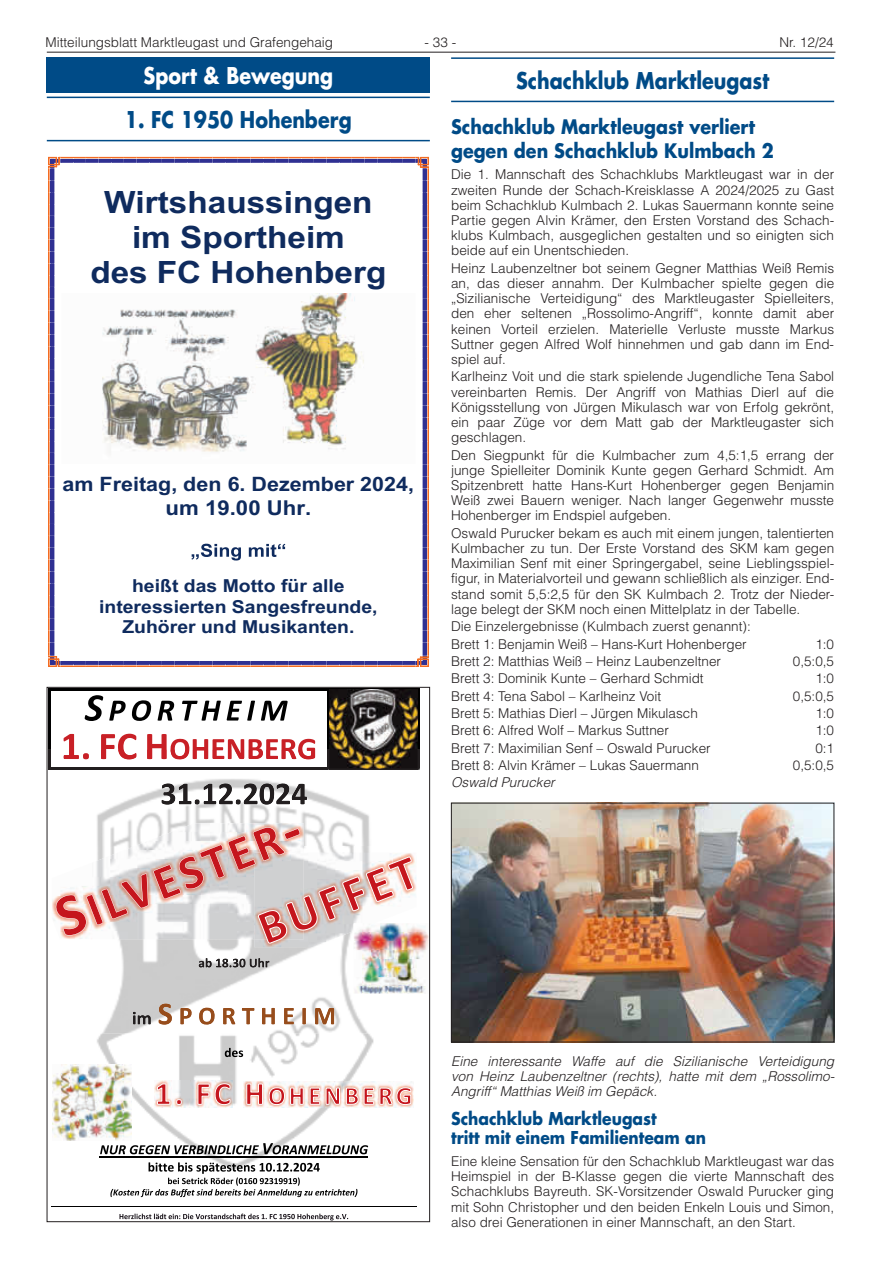
<style>
.page{position:relative;width:881px;height:1263px;background:#fff}
.page>*{position:absolute;margin:0;border:0;box-sizing:border-box;transform-origin:0 0}
.t1{font:700 30.75px/35.4px "Npbjds Arial";color:#0f2b5e;text-align:center;scale:1.08 1}
.t2{font:700 22.5px "Futura LT";color:#004b87;scale:.85 1}
.t3{font:700 22.5px "Futura LT";color:#fff;scale:.85 1}
.t4{font:700 20.55px "Npbjds Arial";color:#0f2b5e;scale:1.08 1}
.t5{font:700 19.8px "Npbjds Arial";color:#0f2b5e;scale:1.08 1}
.t6{font:700 19.5px/23.5px "Futura LT";color:#004b87;scale:.9 1}
.t7{font:700 18px/20.7px "Npbjds Arial";color:#0f2b5e;text-align:center;scale:1.08 1}
.t8{font:700 17.25px/19.6px "Futura LT";color:#004b87;scale:.9 1}
.t9{font:300 13.5px/15.1px "Helvetica LT";color:#231f20;text-align:justify}
.t10{font:italic 300 13.5px/15.1px "Helvetica LT";color:#231f20;text-align:justify}
</style>
<div class="page">
<hr style="left:47px;top:52px;width:788px;height:1px;background:#231f20">
<hr style="left:451px;top:57px;width:382px;height:2px;background:#004b87">
<hr style="left:451px;top:101px;width:382px;height:1px;background:#004b87">
<img style="left:453px;top:805px;width:378px;height:235px">
<div style="left:451px;top:803px;width:382px;height:239px;border:1px solid #231f20"></div>
<div style="left:47px;top:57px;width:382px;height:36px;background:#004b87"></div>
<hr style="left:47px;top:97px;width:382px;height:1px;background:#004b87">
<hr style="left:47px;top:140px;width:382px;height:1px;background:#004b87">
<svg style="left:48px;top:157px;width:381px;height:510px"></svg>
<svg style="left:85px;top:695px;width:18px;height:26px"></svg>
<svg style="left:109px;top:701px;width:17px;height:20px"></svg>
<svg style="left:132px;top:700px;width:19px;height:21px"></svg>
<svg style="left:157px;top:701px;width:17px;height:20px"></svg>
<svg style="left:182px;top:701px;width:73px;height:20px"></svg>
<svg style="left:261px;top:701px;width:26px;height:20px"></svg>
<hr style="left:50px;top:689px;width:277px;height:2px;background:#000">
<hr style="left:48px;top:691px;width:2px;height:76px;background:#000">
<hr style="left:327px;top:691px;width:2px;height:76px;background:#000">
<hr style="left:417px;top:691px;width:2px;height:76px;background:#000">
<hr style="left:51px;top:1206px;width:365px;height:1px;background:#000">
<svg style="left:119px;top:1213px;width:229px;height:7px"></svg>
<img style="left:329px;top:689px;width:88px;height:60px">
<img style="left:75px;top:1033px;width:315px;height:129px">
<img style="left:52px;top:1065px;width:79px;height:76px">
<svg style="left:225px;top:1048px;width:18px;height:9px"></svg>
<img style="left:154px;top:1081px;width:79px;height:26px">
<svg style="left:157px;top:1083px;width:73px;height:22px"></svg>
<img style="left:244px;top:1081px;width:169px;height:26px">
<svg style="left:246px;top:1081px;width:165px;height:26px"></svg>
<svg style="left:100px;top:1143px;width:268px;height:11px"></svg>
<hr style="left:100px;top:1156px;width:268px;height:1px;background:#000">
<svg style="left:110px;top:1162px;width:247px;height:35px"></svg>
<img style="left:49px;top:749px;width:371px;height:21px">
<svg style="left:64px;top:734px;width:25px;height:25px"></svg>
<svg style="left:101px;top:734px;width:35px;height:25px"></svg>
<img style="left:118px;top:749px;width:18px;height:10px">
<svg style="left:147px;top:734px;width:168px;height:25px"></svg>
<img style="left:281px;top:749px;width:15px;height:10px">
<img style="left:298px;top:749px;width:17px;height:10px">
<svg style="left:49px;top:749px;width:1px;height:20px"></svg>
<img style="left:50px;top:767px;width:277px;height:2px">
<svg style="left:327px;top:749px;width:2px;height:20px"></svg>
<svg style="left:417px;top:749px;width:2px;height:20px"></svg>
<img style="left:97px;top:779px;width:273px;height:48px">
<img style="left:102px;top:944px;width:287px;height:89px">
<img style="left:353px;top:926px;width:74px;height:67px">
<svg style="left:162px;top:783px;width:145px;height:21px"></svg>
<img style="left:244px;top:783px;width:13px;height:4px">
<img style="left:259px;top:783px;width:15px;height:4px">
<img style="left:276px;top:783px;width:14px;height:4px">
<img style="left:200px;top:787px;width:100px;height:179px">
<img style="left:292px;top:784px;width:15px;height:20px">
<svg style="left:199px;top:958px;width:70px;height:9px"></svg>
<svg style="left:133px;top:1012px;width:18px;height:12px"></svg>
<img style="left:191px;top:1010px;width:32px;height:12px">
<img style="left:159px;top:1004px;width:13px;height:20px">
<img style="left:180px;top:1008px;width:11px;height:16px">
<img style="left:199px;top:1008px;width:15px;height:16px">
<img style="left:223px;top:1008px;width:12px;height:16px">
<img style="left:242px;top:1008px;width:12px;height:16px">
<img style="left:262px;top:1008px;width:13px;height:16px">
<img style="left:284px;top:1008px;width:9px;height:16px">
<img style="left:302px;top:1008px;width:4px;height:16px">
<img style="left:315px;top:1008px;width:19px;height:16px">
<img style="left:52px;top:897px;width:4px;height:24px">
<img style="left:97px;top:823px;width:206px;height:4px">
<img style="left:413px;top:856px;width:3px;height:40px">
<img style="left:254px;top:944px;width:138px;height:3px">
<svg style="left:56px;top:827px;width:357px;height:117px"></svg>
<p class="t9" style="left:45px;top:34px;width:289px">Mitteilungsblatt Marktleugast und Grafengehaig</p>
<p class="t9" style="left:424px;top:34px;width:33px">- 33 -</p>
<p class="t9" style="left:779px;top:34px;width:56px">Nr. 12/24</p>
<h2 class="t2" style="left:516px;top:65px;width:299px">Schachklub Marktleugast</h2>
<h3 class="t6" style="left:451px;top:115px;width:360px">Schachklub Marktleugast verliert gegen den Schachklub Kulmbach 2</h3>
<p class="t9" style="left:451px;top:167px;width:384px">Die 1. Mannschaft des Schachklubs Marktleugast war in der zweiten Runde der Schach-Kreisklasse A 2024/2025 zu Gast beim Schachklub Kulmbach 2. Lukas Sauermann konnte seine Partie gegen Alvin Krämer, den Ersten Vorstand des Schach&shy;klubs Kulmbach, ausgeglichen gestalten und so einigten sich beide auf ein Unentschieden.</p>
<p class="t9" style="left:451px;top:260px;width:384px">Heinz Laubenzeltner bot seinem Gegner Matthias Weiß Remis an, das dieser annahm. Der Kulmbacher spielte gegen die „Sizilianische Verteidigung“ des Marktleugaster Spielleiters, den eher seltenen „Rossolimo-Angriff“, konnte damit aber keinen Vorteil erzielen. Materielle Verluste musste Markus Suttner gegen Alfred Wolf hinnehmen und gab dann im End&shy;spiel auf.</p>
<p class="t9" style="left:451px;top:369px;width:384px">Karlheinz Voit und die stark spielende Jugendliche Tena Sabol vereinbarten Remis. Der Angriff von Mathias Dierl auf die Königsstellung von Jürgen Mikulasch war von Erfolg gekrönt, ein paar Züge vor dem Matt gab der Marktleugaster sich geschlagen.</p>
<p class="t9" style="left:451px;top:447px;width:384px">Den Siegpunkt für die Kulmbacher zum 4,5:1,5 errang der junge Spielleiter Dominik Kunte gegen Gerhard Schmidt. Am Spitzenbrett hatte Hans-Kurt Hohenberger gegen Benjamin Weiß zwei Bauern weniger. Nach langer Gegenwehr musste Hohenberger im Endspiel aufgeben.</p>
<p class="t9" style="left:451px;top:525px;width:384px">Oswald Purucker bekam es auch mit einem jungen, talentierten Kulmbacher zu tun. Der Erste Vorstand des SKM kam gegen Maximilian Senf mit einer Springergabel, seine Lieblingsspiel&shy;figur, in Materialvorteil und gewann schließlich als einziger. End&shy;stand somit 5,5:2,5 für den SK Kulmbach 2. Trotz der Nieder&shy;lage belegt der SKM noch einen Mittelplatz in der Tabelle.</p>
<p class="t9" style="left:451px;top:618px;width:301px;line-height:17.4px">Die Einzelergebnisse (Kulmbach zuerst genannt):<br>Brett 1: Benjamin Weiß – Hans-Kurt Hohenberger</p>
<h2 class="t3" style="left:144px;top:61px;width:224px">Sport &amp; Bewegung</h2>
<h2 class="t2" style="left:125px;top:104px;width:268px">1. FC 1950 Hohenberg</h2>
<h1 class="t1" style="left:90px;top:185px;width:275px">Wirtshaussingen im Sportheim<br>des FC Hohenberg</h1>
<h3 class="t5" style="left:63px;top:471px;width:327px">am Freitag, den 6. Dezember 2024,</h3>
<h3 class="t4" style="left:165px;top:494px;width:136px">um 19.00 Uhr.</h3>
<h3 class="t7" style="left:99px;top:576px;width:259px">heißt das Motto für alle interessierten Sangesfreunde,<br>Zuhörer und Musikanten.</h3>
<p class="t9" style="left:815px;top:636px;width:20px">1:0</p>
<p class="t9" style="left:451px;top:653px;width:271px">Brett 2: Matthias Weiß – Heinz Laubenzeltner</p>
<p class="t9" style="left:792px;top:653px;width:43px">0,5:0,5</p>
<p class="t9" style="left:451px;top:671px;width:254px">Brett 3: Dominik Kunte – Gerhard Schmidt</p>
<p class="t9" style="left:815px;top:671px;width:20px">1:0</p>
<p class="t9" style="left:451px;top:688px;width:211px">Brett 4: Tena Sabol – Karlheinz Voit</p>
<p class="t9" style="left:792px;top:688px;width:43px">0,5:0,5</p>
<p class="t9" style="left:451px;top:705px;width:248px">Brett 5: Mathias Dierl – Jürgen Mikulasch</p>
<p class="t9" style="left:815px;top:705px;width:20px">1:0</p>
<p class="t9" style="left:451px;top:723px;width:219px">Brett 6: Alfred Wolf – Markus Suttner</p>
<p class="t9" style="left:815px;top:723px;width:20px">1:0</p>
<p class="t9" style="left:451px;top:740px;width:261px">Brett 7: Maximilian Senf – Oswald Purucker</p>
<p class="t9" style="left:815px;top:740px;width:20px">0:1</p>
<p class="t9" style="left:451px;top:757px;width:249px">Brett 8: Alvin Krämer – Lukas Sauermann</p>
<p class="t9" style="left:792px;top:757px;width:43px">0,5:0,5</p>
<p class="t10" style="left:451px;top:775px;width:105px">Oswald Purucker</p>
<p class="t10" style="left:451px;top:1053px;width:384px">Eine interessante Waffe auf die Sizilianische Verteidigung von Heinz Laubenzeltner (rechts), hatte mit dem „Rossolimo-Angriff“ Matthias Weiß im Gepäck.</p>
<p class="t8" style="left:451px;top:1108px;width:284px">Schachklub Marktleugast<br>tritt mit einem Familienteam an</p>
<p class="t9" style="left:451px;top:1153px;width:384px">Eine kleine Sensation für den Schachklub Marktleugast war das Heimspiel in der B-Klasse gegen die vierte Mannschaft des Schachklubs Bayreuth. SK-Vorsitzender Oswald Purucker ging mit Sohn Christopher und den beiden Enkeln Louis und Simon, also drei Generationen in einer Mannschaft, an den Start.</p>
</div>
